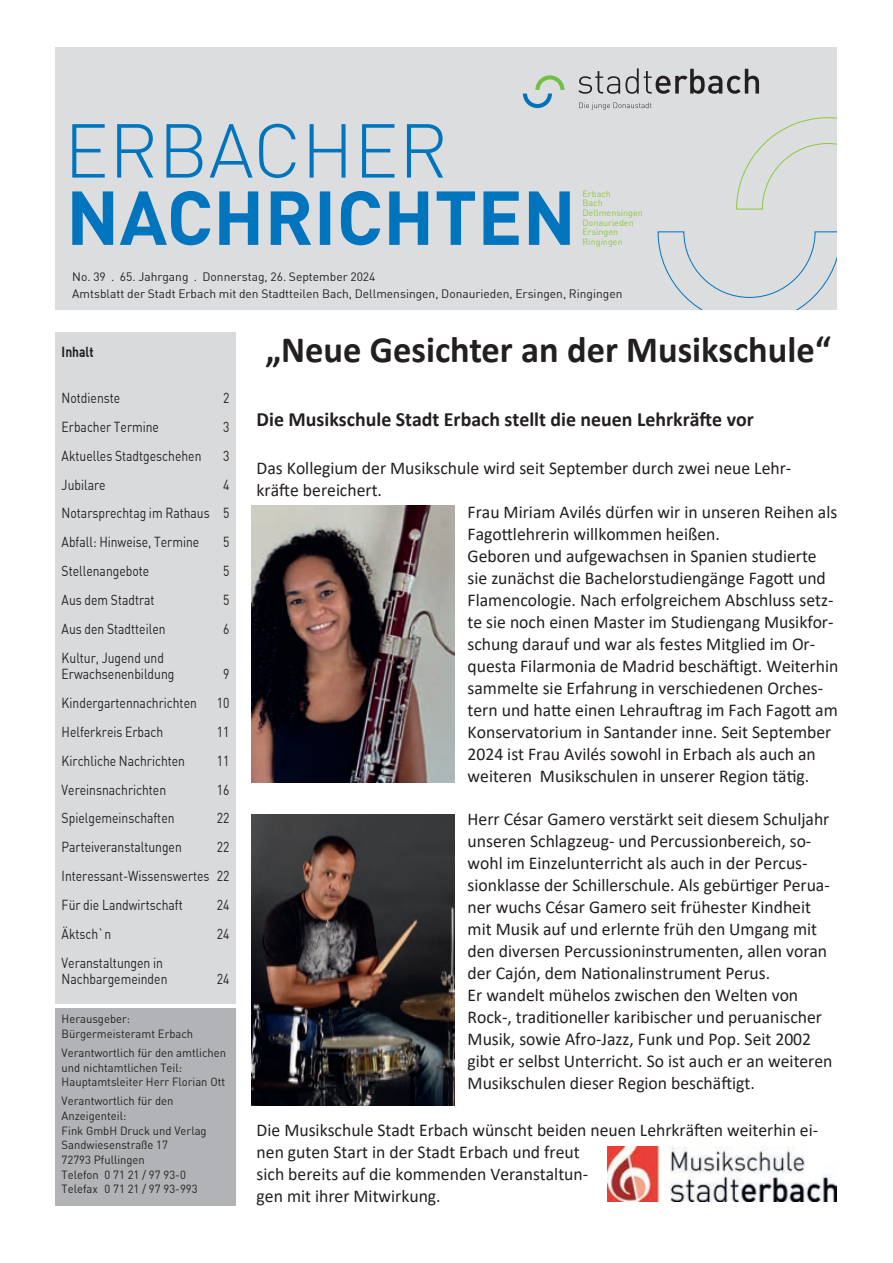
<style>
.page{position:relative;width:893px;height:1263px;background:#fff}
.page>*{position:absolute;margin:0;border:0;box-sizing:border-box;transform-origin:0 0}
.t1{font:700 37.2px "Calibri";color:#231f20}
.t2{font:700 20.25px "Calibri";color:#231f20}
.t3{font:18px/22px "Calibri";color:#231f20}
.t4{font:14.25px/29px "DIN Pro";color:#231f20;text-align:justify;scale:.85 1}
.t5{font:14.25px/16.2px "DIN Pro";color:#231f20;scale:.86 1}
.t6{font:14.25px "DIN Bold";color:#231f20;scale:.85 1}
.t7{font:12px/16.6px "DIN Pro";color:#231f20}
.t8{font:11.7px/14.7px "DIN Pro";color:#231f20;scale:.96 1}
.t9{font:8.85px/9.6px "DIN Pro";color:#8fc73f}
</style>
<div class="page">
<div style="left:55px;top:47px;width:783px;height:263px;background:#dcdddf"></div>
<svg style="left:523px;top:75px;width:41px;height:33px"></svg>
<svg style="left:579px;top:103px;width:72px;height:7px"></svg>
<svg style="left:578px;top:68px;width:181px;height:26px"></svg>
<svg style="left:72px;top:191px;width:498px;height:54px"></svg>
<svg style="left:72px;top:124px;width:371px;height:54px"></svg>
<svg style="left:657px;top:231px;width:181px;height:79px"></svg>
<svg style="left:736px;top:117px;width:102px;height:93px"></svg>
<div style="left:55px;top:1008px;width:181px;height:197px;background:#b2b3b7"></div>
<div style="left:55px;top:332px;width:181px;height:671px;background:#d9dadc"></div>
<img style="left:251px;top:506px;width:204px;height:276px">
<img style="left:251px;top:814px;width:204px;height:291px">
<img style="left:607px;top:1147px;width:229px;height:54px">
<p class="t9" style="left:583px;top:189px;width:62px">Erbach<br>Bach<br>Dellmensingen<br>Donaurieden<br>Ersingen<br>Ringingen</p>
<p class="t7" style="left:72px;top:268px;width:552px">No. 39 . 65. Jahrgang . Donnerstag, 26. September 2024<br>Amtsblatt der Stadt Erbach mit den Stadtteilen Bach, Dellmensingen, Donaurieden, Ersingen, Ringingen</p>
<h1 class="t1" style="left:265px;top:323px;width:567px">„Neue Gesichter an der Musikschule“</h1>
<p class="t6" style="left:62px;top:342px;width:39px">Inhalt</p>
<p class="t4" style="left:62px;top:383px;width:70px">Notdienste</p>
<p class="t4" style="left:223px;top:383px;width:9px">2</p>
<p class="t4" style="left:62px;top:412px;width:116px">Erbacher Termine</p>
<p class="t4" style="left:223px;top:412px;width:9px">3</p>
<p class="t4" style="left:62px;top:441px;width:166px">Aktuelles Stadtgeschehen</p>
<p class="t4" style="left:223px;top:441px;width:9px">3</p>
<p class="t4" style="left:62px;top:470px;width:53px">Jubilare</p>
<p class="t2" style="left:257px;top:405px;width:499px">Die Musikschule Stadt Erbach stellt die neuen Lehrkräfte vor</p>
<p class="t3" style="left:257px;top:456px;width:536px">Das Kollegium der Musikschule wird seit September durch zwei neue Lehr&shy;kräfte bereichert.</p>
<p class="t4" style="left:62px;top:470px;width:199px;text-indent:162px">4<br>Notarsprechtag im Rathaus 5<br>Abfall: Hinweise, Termine</p>
<p class="t3" style="left:468px;top:500px;width:372px">Frau Miriam Avilés dürfen wir in unseren Reihen als Fagottlehrerin willkommen heißen.<br>Geboren und aufgewachsen in Spanien studierte sie zunächst die Bachelorstudiengänge Fagott und Flamencologie. Nach erfolgreichem Abschluss setz&shy;te sie noch einen Master im Studiengang Musikfor&shy;schung darauf und war als festes Mitglied im Or&shy;questa Filarmonia de Madrid beschäftigt. Weiterhin sammelte sie Erfahrung in verschiedenen Orches&shy;tern und hatte einen Lehrauftrag im Fach Fagott am Konservatorium in Santander inne. Seit September 2024 ist Frau Avilés sowohl in Erbach als auch an weiteren Musikschulen in unserer Region tätig.</p>
<p class="t3" style="left:468px;top:808px;width:366px">Herr César Gamero verstärkt seit diesem Schuljahr unseren Schlagzeug- und Percussionbereich, so&shy;wohl im Einzelunterricht als auch in der Percus&shy;sionklasse der Schillerschule. Als gebürtiger Perua&shy;ner wuchs César Gamero seit frühester Kindheit mit Musik auf und erlernte früh den Umgang mit den diversen Percussioninstrumenten, allen voran der Cajón, dem Nationalinstrument Perus.<br>Er wandelt mühelos zwischen den Welten von Rock-, traditioneller karibischer und peruanischer Musik, sowie Afro-Jazz, Funk und Pop. Seit 2002 gibt er selbst Unterricht. So ist auch er an weiteren Musikschulen dieser Region beschäftigt.</p>
<p class="t4" style="left:223px;top:527px;width:9px">5</p>
<p class="t4" style="left:62px;top:556px;width:105px">Stellenangebote</p>
<p class="t4" style="left:223px;top:556px;width:9px">5</p>
<p class="t4" style="left:62px;top:585px;width:111px">Aus dem Stadtrat</p>
<p class="t4" style="left:223px;top:585px;width:9px">5</p>
<p class="t4" style="left:62px;top:614px;width:124px">Aus den Stadtteilen</p>
<p class="t4" style="left:223px;top:614px;width:9px">6</p>
<p class="t4" style="left:62px;top:649px;width:134px;line-height:16px">Kultur, Jugend und<br>Erwachsenenbildung</p>
<p class="t4" style="left:223px;top:659px;width:9px">9</p>
<p class="t4" style="left:62px;top:688px;width:161px">Kindergartennachrichten</p>
<p class="t4" style="left:217px;top:688px;width:16px">10</p>
<p class="t4" style="left:62px;top:717px;width:121px">Helferkreis Erbach</p>
<p class="t4" style="left:217px;top:717px;width:16px">11</p>
<p class="t4" style="left:62px;top:746px;width:147px">Kirchliche Nachrichten</p>
<p class="t4" style="left:217px;top:746px;width:16px">11</p>
<p class="t4" style="left:62px;top:774px;width:124px">Vereinsnachrichten</p>
<p class="t4" style="left:217px;top:774px;width:16px">16</p>
<p class="t4" style="left:62px;top:803px;width:134px">Spielgemeinschaften</p>
<p class="t4" style="left:217px;top:803px;width:16px">22</p>
<p class="t4" style="left:62px;top:832px;width:143px">Parteiveranstaltungen</p>
<p class="t4" style="left:62px;top:832px;width:199px;text-indent:155px">22<br>Interessant-Wissenswertes 22<br>Für die Landwirtschaft</p>
<p class="t4" style="left:217px;top:890px;width:16px">24</p>
<p class="t4" style="left:62px;top:919px;width:60px">Äktsch`n</p>
<p class="t4" style="left:217px;top:919px;width:16px">24</p>
<p class="t5" style="left:62px;top:954px;width:125px">Veranstaltungen in<br>Nachbargemeinden</p>
<p class="t4" style="left:217px;top:964px;width:16px">24</p>
<p class="t8" style="left:62px;top:1011px;width:139px">Herausgeber:<br>Bürgermeisteramt Erbach</p>
<p class="t8" style="left:62px;top:1045px;width:173px">Verantwortlich für den amtlichen und nichtamtlichen Teil:<br>Hauptamtsleiter Herr Florian Ott</p>
<p class="t8" style="left:62px;top:1093px;width:153px">Verantwortlich für den<br>Anzeigenteil:<br>Fink GmbH Druck und Verlag<br>Sandwiesenstraße 17<br>72793 Pfullingen<br>Telefon 0 71 21 / 97 93-0<br>Telefax 0 71 21 / 97 93-993</p>
<p class="t3" style="left:257px;top:1118px;width:563px">Die Musikschule Stadt Erbach wünscht beiden neuen Lehrkräften weiterhin ei&shy;nen guten Start in der Stadt Erbach und freut<br>sich bereits auf die kommenden Veranstaltun-<br>gen mit ihrer Mitwirkung.</p>
</div>
